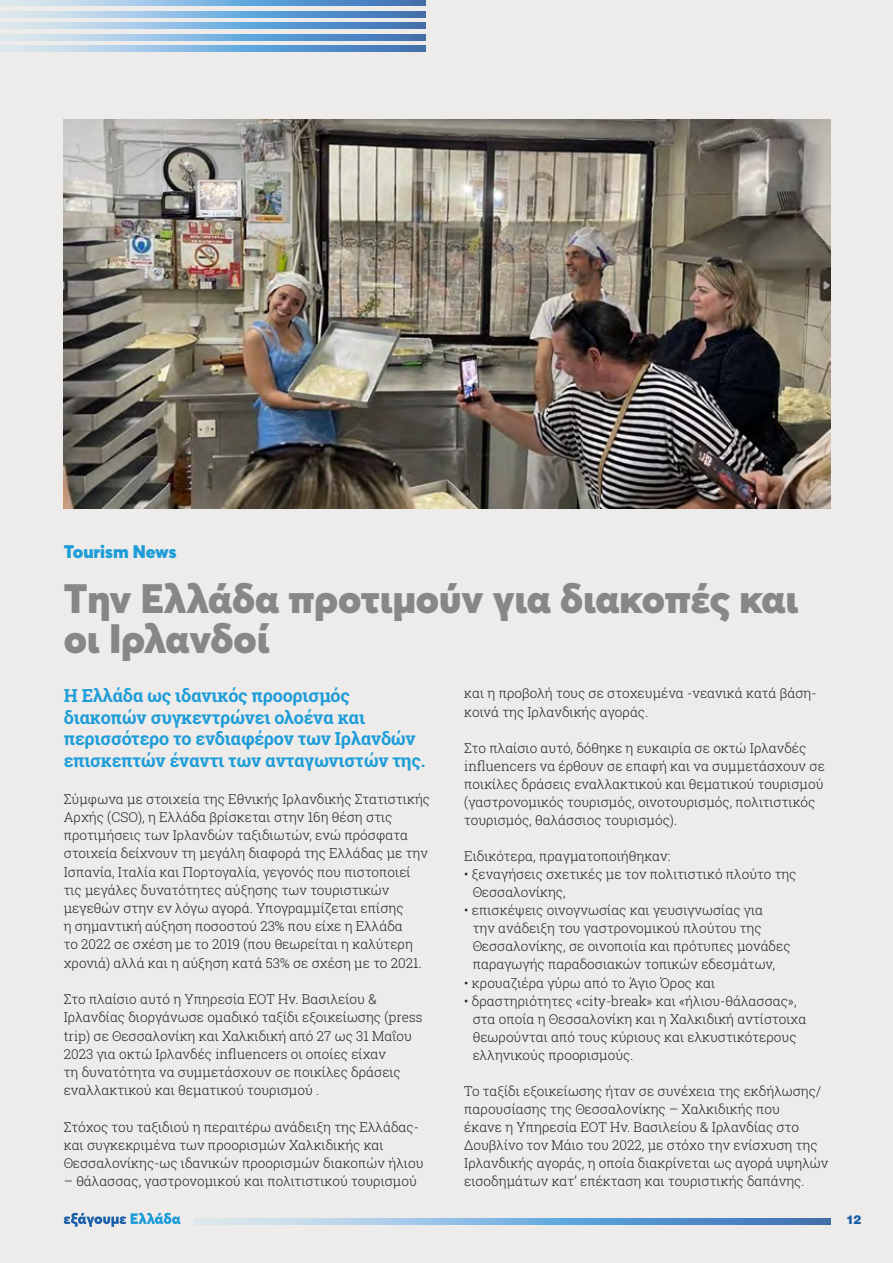
<style>
.page{position:relative;width:893px;height:1263px;background:#edeceb}
.page>*{position:absolute;margin:0;border:0;box-sizing:border-box;transform-origin:0 0}
.t1{font:900 40.5px/40.5px "Averta";letter-spacing:-.005em;color:#888787}
.t2{font:700 18px/21.9px "Roboto Slab";letter-spacing:-.015em;color:#1e9dd8}
.t3{font:900 18px "Averta";color:#1e9dd8}
.t4{font:300 13.5px/18px "Roboto Slab";color:#231f20}
.t5{font:900 12px "UB Helvetica";color:#1b5fa9}
</style>
<div class="page">
<svg style="left:0;top:0;width:426px;height:6px;background:#83b0d9"></svg>
<svg style="left:0;top:23px;width:426px;height:6px;background:#83b0d9"></svg>
<svg style="left:0;top:46px;width:426px;height:5px;background:#83b0d9"></svg>
<svg style="left:0;top:11px;width:426px;height:6px;background:#83b0d9"></svg>
<svg style="left:0;top:34px;width:426px;height:6px;background:#83b0d9"></svg>
<svg style="left:64px;top:1213px;width:117px;height:14px"></svg>
<svg style="left:194px;top:1219px;width:637px;height:5px;background:#83b0d9"></svg>
<img style="left:64px;top:119px;width:767px;height:389px">
<h2 class="t3" style="left:64px;top:540px;width:114px">Tourism News</h2>
<h1 class="t1" style="left:64px;top:578px;width:736px">Tην Ελλάδα προτιμούν για διακοπές και οι Ιρλανδοί</h1>
<h2 class="t2" style="left:64px;top:684px;width:363px">Η Ελλάδα ως ιδανικός προορισμός διακοπών συγκεντρώνει ολοένα και περισσότερο το ενδιαφέρον των Ιρλανδών επισκεπτών έναντι των ανταγωνιστών της.</h2>
<p class="t4" style="left:64px;top:789px;width:368px">Σύμφωνα με στοιχεία της Εθνικής Ιρλανδικής Στατιστικής Αρχής (CSO), η Ελλάδα βρίσκεται στην 16η θέση στις προτιμήσεις των Ιρλανδών ταξιδιωτών, ενώ πρόσφατα στοιχεία δείχνουν τη μεγάλη διαφορά της Ελλάδας με την Ισπανία, Ιταλία και Πορτογαλία, γεγονός που πιστοποιεί τις μεγάλες δυνατότητες αύξησης των τουριστικών μεγεθών στην εν λόγω αγορά. Υπογραμμίζεται επίσης<br>η σημαντική αύξηση ποσοστού 23% που είχε η Ελλάδα<br>το 2022 σε σχέση με το 2019 (που θεωρείται η καλύτερη χρονιά) αλλά και η αύξηση κατά 53% σε σχέση με το 2021.</p>
<p class="t4" style="left:64px;top:990px;width:360px">Στο πλαίσιο αυτό η Υπηρεσία ΕΟΤ Ην. Βασιλείου &amp; Ιρλανδίας διοργάνωσε ομαδικό ταξίδι εξοικείωσης (press trip) σε Θεσσαλονίκη και Χαλκιδική από 27 ως 31 Μαΐου 2023 για οκτώ Ιρλανδές influencers οι οποίες είχαν<br>τη δυνατότητα να συμμετάσχουν σε ποικίλες δράσεις εναλλακτικού και θεματικού τουρισμού .</p>
<p class="t4" style="left:64px;top:1117px;width:361px">Στόχος του ταξιδιού η περαιτέρω ανάδειξη της Ελλάδας&shy;και συγκεκριμένα των προορισμών Χαλκιδικής και<br>Θεσσαλονίκης-ως ιδανικών προορισμών διακοπών ήλιου</p>
<p class="t4" style="left:64px;top:1172px;width:355px">– θάλασσας, γαστρονομικού και πολιτιστικού τουρισμού</p>
<p class="t4" style="left:464px;top:684px;width:354px">και η προβολή τους σε στοχευμένα -νεανικά κατά βάση&shy;κοινά της Ιρλανδικής αγοράς.</p>
<p class="t4" style="left:464px;top:738px;width:362px">Στο πλαίσιο αυτό, δόθηκε η ευκαιρία σε οκτώ Ιρλανδές influencers να έρθουν σε επαφή και να συμμετάσχουν σε ποικίλες δράσεις εναλλακτικού και θεματικού τουρισμού (γαστρονομικός τουρισμός, οινοτουρισμός, πολιτιστικός τουρισμός, θαλάσσιος τουρισμός).</p>
<p class="t4" style="left:464px;top:847px;width:208px">Ειδικότερα, πραγματοποιήθηκαν:</p>
<p class="t4" style="left:473px;top:865px;width:325px;text-indent:-9px">• ξεναγήσεις σχετικές με τον πολιτιστικό πλούτο της<br>Θεσσαλονίκης,</p>
<p class="t4" style="left:473px;top:901px;width:319px;text-indent:-9px">• επισκέψεις οινογνωσίας και γευσιγνωσίας για<br>την ανάδειξη του γαστρονομικού πλούτου της Θεσσαλονίκης, σε οινοποιία και πρότυπες μονάδες παραγωγής παραδοσιακών τοπικών εδεσμάτων,</p>
<p class="t4" style="left:464px;top:973px;width:253px">• κρουαζιέρα γύρω από το Άγιο Όρος και</p>
<p class="t4" style="left:473px;top:991px;width:335px;text-indent:-9px">• δραστηριότητες «city-break» και «ήλιου-θάλασσας», στα οποία η Θεσσαλονίκη και η Χαλκιδική αντίστοιχα θεωρούνται από τους κύριους και ελκυστικότερους ελληνικούς προορισμούς.</p>
<p class="t4" style="left:464px;top:1082px;width:366px">Το ταξίδι εξοικείωσης ήταν σε συνέχεια της εκδήλωσης/ παρουσίασης της Θεσσαλονίκης – Χαλκιδικής που<br>έκανε η Υπηρεσία ΕΟΤ Ην. Βασιλείου &amp; Ιρλανδίας στο Δουβλίνο τον Μάιο του 2022, με στόχο την ενίσχυση της Ιρλανδικής αγοράς, η οποία διακρίνεται ως αγορά υψηλών εισοδημάτων κατ’ επέκταση και τουριστικής δαπάνης.</p>
<p class="t5" style="left:846px;top:1212px;width:17px">12</p>
</div>
